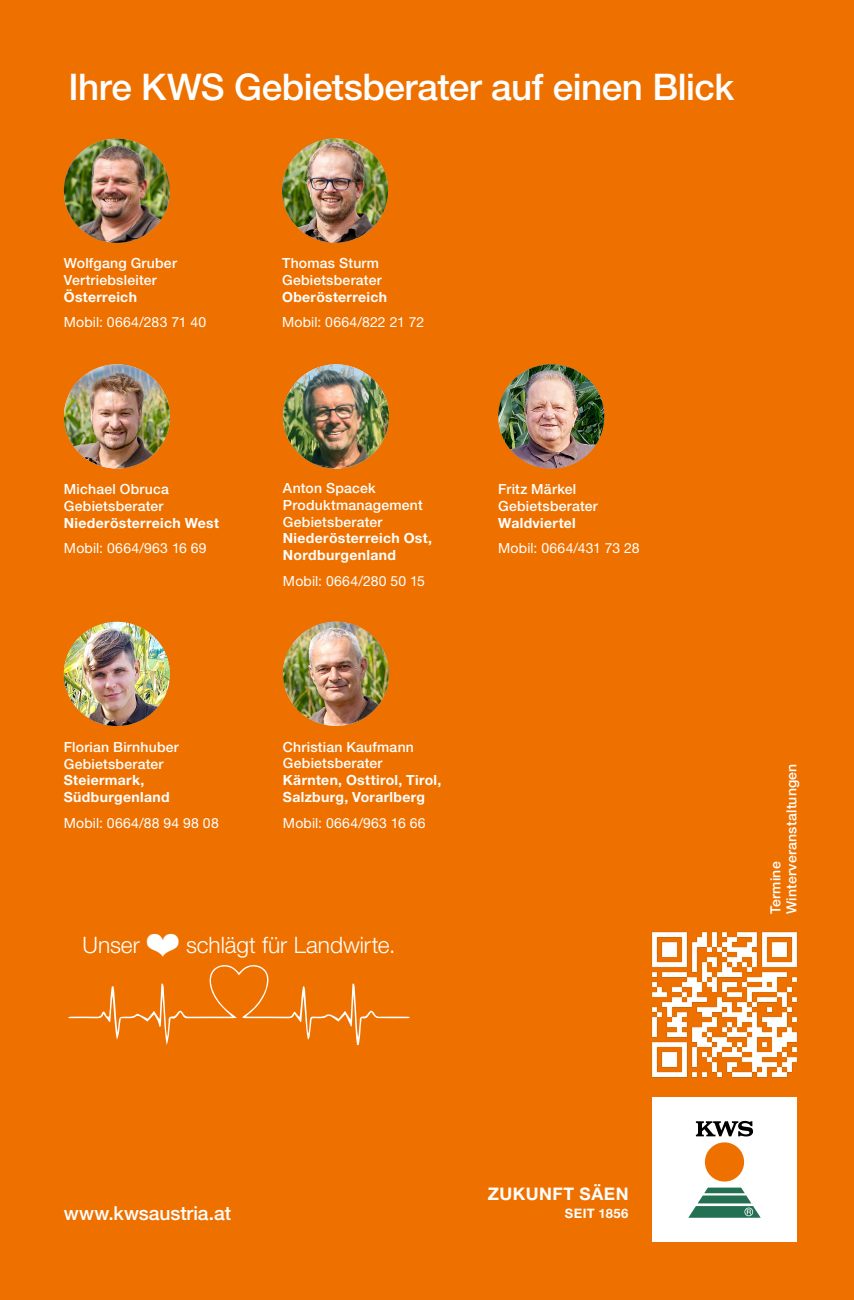
<style>
.page{position:relative;width:854px;height:1300px;background:#fff}
.page>*{position:absolute;margin:0;border:0;box-sizing:border-box;transform-origin:0 0}
.t1{font:500 36.75px "Helvetica Neue LT Pro";letter-spacing:-.015em;color:#fff}
.t2{font:300 22.57px "Helvetica Neue LT Std";color:#fff}
.t3{font:500 19.25px "Helvetica Neue LT Pro";letter-spacing:-.005em;color:#fff}
.t4{font:700 17.32px "Helvetica Neue LT Std";letter-spacing:.03em;color:#fff}
.t5{font:500 14px/16.8px "Helvetica Neue LT Pro";letter-spacing:.015em;color:#fff}
.t6{font:700 14px/16.8px "Helvetica Neue LT Pro";letter-spacing:.025em;color:#fff}
.t7{font:14px "Helvetica Neue LT Pro";letter-spacing:.015em;color:#fff}
.t8{font:500 14px/15.8px "Helvetica Neue LT Std";letter-spacing:.015em;color:#fff}
.t9{font:700 12.95px "Helvetica Neue LT Std";letter-spacing:.035em;color:#fff}
</style>
<div class="page">
<div style="left:0;top:0;width:853px;height:1300px;background:#ee7100"></div>
<img style="left:64px;top:364px;width:106px;height:104px">
<img style="left:498px;top:364px;width:106px;height:104px">
<img style="left:283px;top:364px;width:106px;height:104px">
<img style="left:283px;top:622px;width:106px;height:104px">
<img style="left:64px;top:622px;width:106px;height:104px">
<img style="left:282px;top:138px;width:106px;height:105px">
<img style="left:64px;top:139px;width:106px;height:104px">
<div style="left:652px;top:1097px;width:144px;height:145px;background:#fff"></div>
<svg style="left:689px;top:1187px;width:71px;height:30px"></svg>
<div style="left:704px;top:1142px;width:39px;height:39px;background:#ee7100;border-radius:50%"></div>
<svg style="left:695px;top:1121px;width:58px;height:15px"></svg>
<svg style="left:68px;top:965px;width:341px;height:80px"></svg>
<img style="left:651px;top:932px;width:147px;height:146px">
<h1 class="t1" style="left:68px;top:65px;width:667px">Ihre KWS Gebietsberater auf einen Blick</h1>
<p class="t5" style="left:64px;top:255px;width:115px">Wolfgang Gruber<br>Vertriebsleiter</p>
<p class="t6" style="left:64px;top:288px;width:75px">Österreich</p>
<p class="t7" style="left:64px;top:314px;width:144px">Mobil: 0664/283 71 40</p>
<p class="t5" style="left:64px;top:481px;width:106px">Michael Obruca<br>Gebietsberater</p>
<p class="t6" style="left:64px;top:514px;width:156px">Niederösterreich West</p>
<p class="t7" style="left:64px;top:540px;width:144px">Mobil: 0664/963 16 69</p>
<p class="t5" style="left:282px;top:254px;width:101px">Thomas Sturm<br>Gebietsberater</p>
<p class="t6" style="left:282px;top:288px;width:106px">Oberösterreich</p>
<p class="t7" style="left:282px;top:314px;width:144px">Mobil: 0664/822 21 72</p>
<p class="t5" style="left:283px;top:479px;width:141px">Anton Spacek<br>Produktmanagement<br>Gebietsberater</p>
<p class="t6" style="left:283px;top:530px;width:151px">Niederösterreich Ost,<br>Nordburgenland</p>
<p class="t7" style="left:283px;top:572px;width:143px">Mobil: 0664/280 50 15</p>
<p class="t5" style="left:498px;top:481px;width:101px">Fritz Märkel<br>Gebietsberater</p>
<p class="t6" style="left:498px;top:514px;width:79px">Waldviertel</p>
<p class="t7" style="left:498px;top:540px;width:143px">Mobil: 0664/431 73 28</p>
<p class="t5" style="left:64px;top:738px;width:116px">Florian Birnhuber<br>Gebietsberater</p>
<p class="t6" style="left:64px;top:771px;width:107px">Steiermark,<br>Südburgenland</p>
<p class="t7" style="left:64px;top:814px;width:156px">Mobil: 0664/88 94 98 08</p>
<p class="t5" style="left:283px;top:738px;width:132px">Christian Kaufmann<br>Gebietsberater</p>
<p class="t6" style="left:283px;top:771px;width:160px">Kärnten, Osttirol, Tirol,<br>Salzburg, Vorarlberg</p>
<p class="t7" style="left:283px;top:814px;width:144px">Mobil: 0664/963 16 66</p>
<h2 class="t2" style="left:83px;top:931px;width:314px">Unser ❤ schlägt für Landwirte.</h2>
<p class="t8" style="left:767px;top:914px;width:152px;rotate:-90deg">Termine<br>Winterveranstaltungen</p>
<p class="t4" style="left:487px;top:1183px;width:142px">ZUKUNFT SÄEN</p>
<h3 class="t3" style="left:64px;top:1201px;width:169px">www.kwsaustria.at</h3>
<p class="t9" style="left:564px;top:1205px;width:65px">SEIT 1856</p>
</div>
